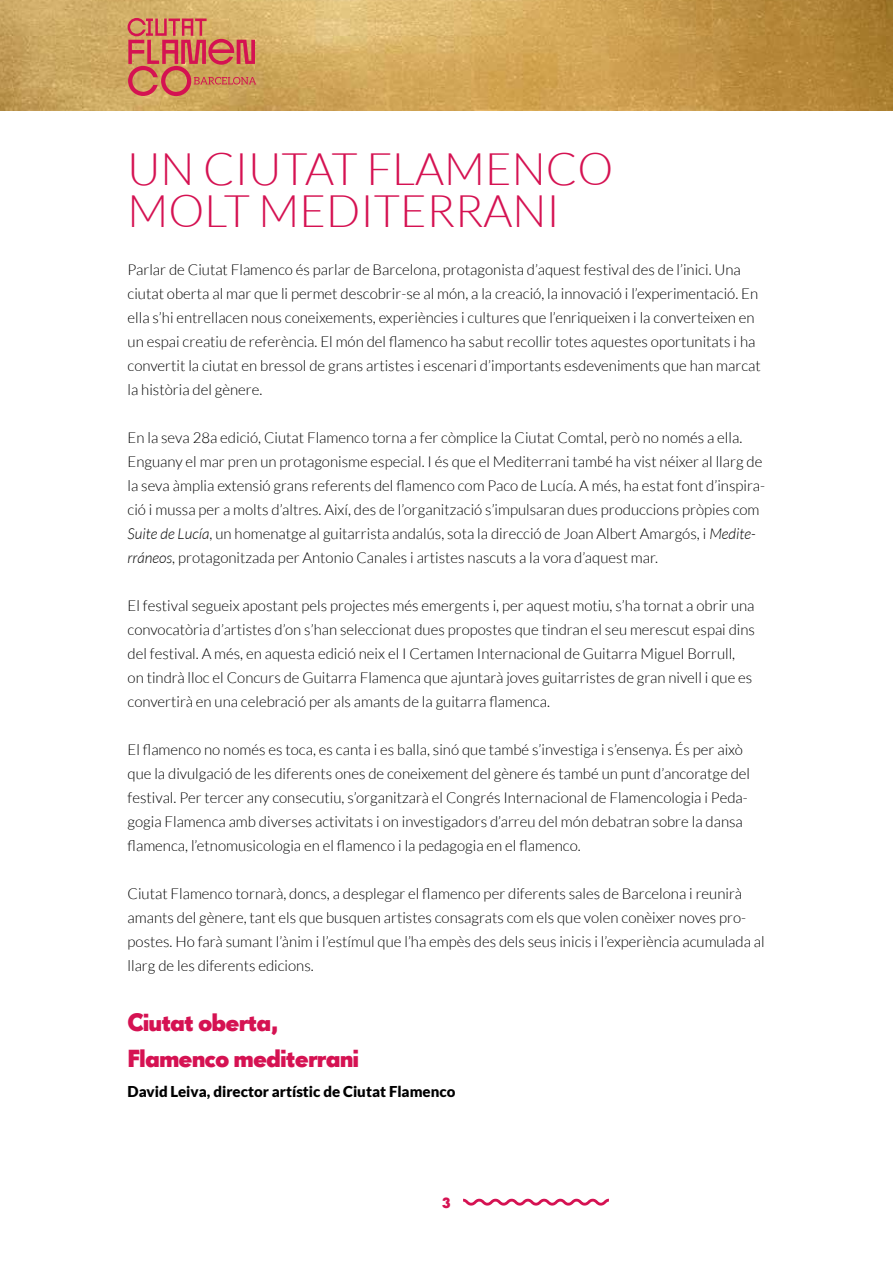
<style>
.page{position:relative;width:893px;height:1263px;background:#fff}
.page>*{position:absolute;margin:0;border:0;box-sizing:border-box;transform-origin:0 0}
.t1{font:300 45px/42px "Lato";color:#d51252}
.t2{font:24px/36px "Taller Super Grotesk Bd L";letter-spacing:-.04em;color:#d51252}
.t3{font:300 15px/24px "Lato";color:#000}
.t4{font:900 15px "Lato";color:#000}
.t5{font:15px "Taller Super Grotesk Bd L";color:#d51252}
.s1{font-style:italic}
</style>
<div class="page">
<img style="left:0;top:0;width:893px;height:111px">
<svg style="left:128px;top:18px;width:128px;height:78px"></svg>
<svg style="left:463px;top:1199px;width:146px;height:6px"></svg>
<h1 class="t1" style="left:128px;top:148px;width:487px">UN CIUTAT FLAMENCO<br>MOLT MEDITERRANI</h1>
<p class="t3" style="left:128px;top:258px;width:635px">Parlar de Ciutat Flamenco és parlar de Barcelona, protagonista d’aquest festival des de l’inici. Una ciutat oberta al mar que li permet descobrir-se al món, a la creació, la innovació i l’experimentació. En ella s’hi entrellacen nous coneixements, experiències i cultures que l’enriqueixen i la converteixen en un espai creatiu de referència. El món del flamenco ha sabut recollir totes aquestes oportunitats i ha convertit la ciutat en bressol de grans artistes i escenari d’importants esdeveniments que han marcat la història del gènere.</p>
<p class="t3" style="left:128px;top:426px;width:639px">En la seva 28a edició, Ciutat Flamenco torna a fer còmplice la Ciutat Comtal, però no només a ella.<br>Enguany el mar pren un protagonisme especial. I és que el Mediterrani també ha vist néixer al llarg de la seva àmplia extensió grans referents del flamenco com Paco de Lucía. A més, ha estat font d’inspira&shy;ció i mussa per a molts d’altres. Així, des de l’organització s’impulsaran dues produccions pròpies com <span class="s1">Suite de Lucía</span>, un homenatge al guitarrista andalús, sota la direcció de Joan Albert Amargós, i <span class="s1">Medite&shy;rráneos</span>, protagonitzada per Antonio Canales i artistes nascuts a la vora d’aquest mar.</p>
<p class="t3" style="left:128px;top:594px;width:629px">El festival segueix apostant pels projectes més emergents i, per aquest motiu, s’ha tornat a obrir una convocatòria d’artistes d’on s’han seleccionat dues propostes que tindran el seu merescut espai dins del festival. A més, en aquesta edició neix el I Certamen Internacional de Guitarra Miguel Borrull, on tindrà lloc el Concurs de Guitarra Flamenca que ajuntarà joves guitarristes de gran nivell i que es convertirà en una celebració per als amants de la guitarra flamenca.</p>
<p class="t3" style="left:128px;top:738px;width:624px">El flamenco no només es toca, es canta i es balla, sinó que també s’investiga i s’ensenya. És per això que la divulgació de les diferents ones de coneixement del gènere és també un punt d’ancoratge del festival. Per tercer any consecutiu, s’organitzarà el Congrés Internacional de Flamencologia i Peda&shy;gogia Flamenca amb diverses activitats i on investigadors d’arreu del món debatran sobre la dansa flamenca, l’etnomusicologia en el flamenco i la pedagogia en el flamenco.</p>
<p class="t3" style="left:128px;top:882px;width:639px">Ciutat Flamenco tornarà, doncs, a desplegar el flamenco per diferents sales de Barcelona i reunirà amants del gènere, tant els que busquen artistes consagrats com els que volen conèixer noves pro&shy;postes. Ho farà sumant l’ànim i l’estímul que l’ha empès des dels seus inicis i l’experiència acumulada al llarg de les diferents edicions.</p>
<h2 class="t2" style="left:128px;top:1004px;width:233px">Ciutat oberta,<br>Flamenco mediterrani</h2>
<p class="t4" style="left:128px;top:1083px;width:329px">David Leiva, director artístic de Ciutat Flamenco</p>
<p class="t5" style="left:442px;top:1193px;width:10px">3</p>
</div>
